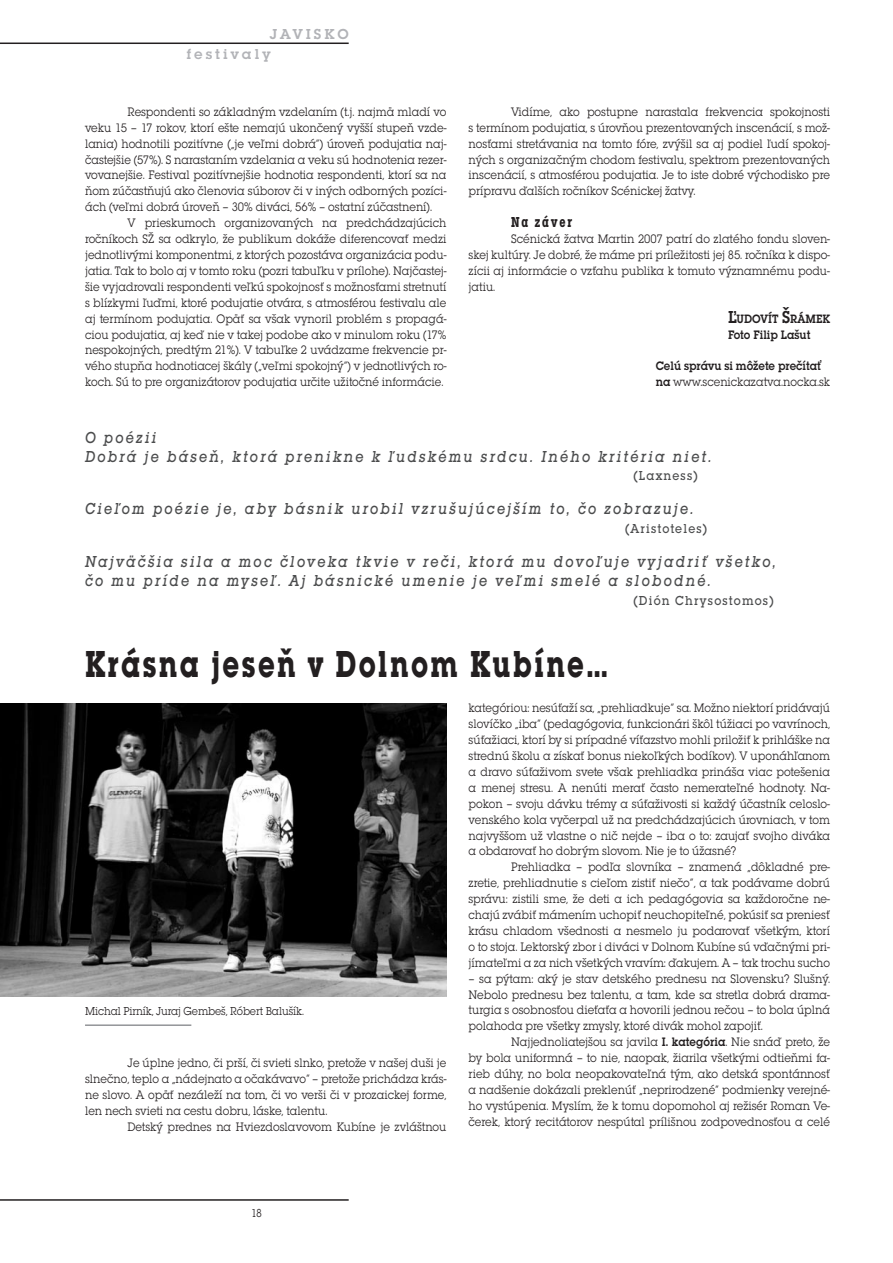
<style>
.page{position:relative;width:893px;height:1263px;background:#fff}
.page>*{position:absolute;margin:0;border:0;box-sizing:border-box;transform-origin:0 0}
.t1{font:700 39px "Lubalin Gra Itc TCE";letter-spacing:.085em;color:#231f20;scale:.75 1}
.t2{font:italic 500 16.5px/18.8px "Lubalin Gra Itc TCE";letter-spacing:.15em;color:#4b4c4d;scale:.9 1}
.t3{font:15px "Lubalin Gra Itc TCE Dem";letter-spacing:.2em;color:#b2b3b7}
.t4{font:15px "Lubalin Gra Itc TCE Bol Con";letter-spacing:.15em;color:#231f20;scale:.9 1}
.t5{font:500 13.5px "Lubalin Gra Itc TCE";letter-spacing:.1em;color:#4b4c4d;scale:.9 1}
.t6{font:12.75px/15.9px "Lubalin Gra Itc TCE Boo";color:#231f20;text-align:justify;scale:.9 1}
.t7{font:12.75px "Lubalin Gra Itc TCE Dem";color:#231f20;scale:.9 1}
.t8{font:12.6px "Lubalin Gra Itc TCE Dem";color:#231f20;scale:.9 1}
.t9{font:12px "Lubalin Gra Itc TCE Boo";letter-spacing:-.01em;color:#231f20;scale:.9 1}
.s1{font-size:18px}
.s2{font-family:"Lubalin Gra Itc TCE Dem"}
</style>
<div class="page">
<hr style="left:0;top:1199px;width:349px;height:2px;background:#231f20">
<img style="left:0;top:703px;width:446px;height:293px">
<hr style="left:85px;top:1024px;width:106px;height:2px;background:#939598">
<hr style="left:0;top:43px;width:349px;height:1px;background:#231f20">
<p class="t3" style="left:270px;top:25px;width:80px">JAVISKO</p>
<p class="t3" style="left:186px;top:45px;width:85px">festivaly</p>
<p class="t6" style="left:85px;top:104px;width:403px;text-indent:43px">Respondenti so základným vzdelaním (t.j. najmä mladí vo veku 15 – 17 rokov, ktorí ešte nemajú ukončený vyšší stupeň vzde&shy;lania) hodnotili pozitívne („je veľmi dobrá“) úroveň podujatia naj&shy;častejšie (57%). S narastaním vzdelania a veku sú hodnotenia rezer&shy;vovanejšie. Festival pozitívnejšie hodnotia respondenti, ktorí sa na ňom zúčastňujú ako členovia súborov či v iných odborných pozíci&shy;ách (veľmi dobrá úroveň – 30% diváci, 56% – ostatní zúčastnení).</p>
<p class="t6" style="left:85px;top:215px;width:403px;text-indent:43px">V prieskumoch organizovaných na predchádzajúcich ročníkoch SŽ sa odkrylo, že publikum dokáže diferencovať medzi jednotlivými komponentmi, z ktorých pozostáva organizácia podu&shy;jatia. Tak to bolo aj v tomto roku (pozri tabuľku v prílohe). Najčastej&shy;šie vyjadrovali respondenti veľkú spokojnosť s možnosťami stretnutí s blízkymi ľuďmi, ktoré podujatie otvára, s atmosférou festivalu ale aj termínom podujatia. Opäť sa však vynoril problém s propagá&shy;ciou podujatia, aj keď nie v takej podobe ako v minulom roku (17% nespokojných, predtým 21%). V tabuľke 2 uvádzame frekvencie pr&shy;vého stupňa hodnotiacej škály („veľmi spokojný“) v jednotlivých ro&shy;koch. Sú to pre organizátorov podujatia určite užitočné informácie.</p>
<p class="t6" style="left:469px;top:104px;width:403px;text-indent:43px">Vidíme, ako postupne narastala frekvencia spokojnosti s termínom podujatia, s úrovňou prezentovaných inscenácií, s mož&shy;nosťami stretávania na tomto fóre, zvýšil sa aj podiel ľudí spokoj&shy;ných s organizačným chodom festivalu, spektrom prezentovaných inscenácií, s atmosférou podujatia. Je to iste dobré východisko pre prípravu ďalších ročníkov Scénickej žatvy.</p>
<p class="t4" style="left:511px;top:213px;width:69px">Na záver</p>
<p class="t6" style="left:469px;top:231px;width:403px;text-indent:43px">Scénická žatva Martin 2007 patrí do zlatého fondu sloven&shy;skej kultúry. Je dobré, že máme pri príležitosti jej 85. ročníka k dispo&shy;zícii aj informácie o vzťahu publika k tomuto významnému podu&shy;jatiu.</p>
<p class="t8" style="left:728px;top:311px;width:115px"><span class="s1">Ľ</span>UDOVÍT <span class="s1">Š</span>RÁMEK</p>
<p class="t7" style="left:728px;top:327px;width:93px">Foto Filip Lašut</p>
<p class="t7" style="left:656px;top:359px;width:186px">Celú správu si môžete prečítať</p>
<p class="t6" style="left:656px;top:374px;width:195px"><span class="s2">na</span> www.scenickazatva.nocka.sk</p>
<p class="t2" style="left:85px;top:428px;width:698px">O poézii<br>Dobrá je báseň, ktorá prenikne k ľudskému srdcu. Iného kritéria niet.</p>
<p class="t5" style="left:633px;top:468px;width:73px">(Laxness)</p>
<p class="t2" style="left:85px;top:499px;width:678px">Cieľom poézie je, aby básnik urobil vzrušujúcejším to, čo zobrazuje.</p>
<p class="t5" style="left:625px;top:520px;width:93px">(Aristoteles)</p>
<p class="t2" style="left:85px;top:551px;width:769px;line-height:19.5px">Najväčšia sila a moc človeka tkvie v reči, ktorá mu dovoľuje vyjadriť všetko, čo mu príde na myseľ. Aj básnické umenie je veľmi smelé a slobodné.</p>
<p class="t5" style="left:634px;top:592px;width:157px">(Dión Chrysostomos)</p>
<h1 class="t1" style="left:85px;top:640px;width:699px">Krásna jeseň v Dolnom Kubíne…</h1>
<p class="t9" style="left:85px;top:1004px;width:245px">Michal Pirník, Juraj Gembeš, Róbert Balušík.</p>
<p class="t6" style="left:85px;top:1055px;width:403px;text-indent:43px">Je úplne jedno, či prší, či svieti slnko, pretože v našej duši je slnečno, teplo a „nádejnato a očakávavo“ – pretože prichádza krás&shy;ne slovo. A opäť nezáleží na tom, či vo verši či v prozaickej forme, len nech svieti na cestu dobru, láske, talentu.</p>
<p class="t6" style="left:128px;top:1119px;width:356px">Detský prednes na Hviezdoslavovom Kubíne je zvláštnou</p>
<p class="t6" style="left:469px;top:700px;width:403px">kategóriou: nesúťaží sa, „prehliadkuje“ sa. Možno niektorí pridávajú slovíčko „iba“ (pedagógovia, funkcionári škôl túžiaci po vavrínoch, súťažiaci, ktorí by si prípadné víťazstvo mohli priložiť k prihláške na strednú školu a získať bonus niekoľkých bodíkov). V uponáhľanom a dravo súťaživom svete však prehliadka prináša viac potešenia a menej stresu. A nenúti merať často nemerateľné hodnoty. Na&shy;pokon – svoju dávku trémy a súťaživosti si každý účastník celoslo&shy;venského kola vyčerpal už na predchádzajúcich úrovniach, v tom najvyššom už vlastne o nič nejde – iba o to: zaujať svojho diváka a obdarovať ho dobrým slovom. Nie je to úžasné?</p>
<p class="t6" style="left:469px;top:859px;width:403px;text-indent:43px">Prehliadka – podľa slovníka – znamená „dôkladné pre&shy;zretie, prehliadnutie s cieľom zistiť niečo“, a tak podávame dobrú správu: zistili sme, že deti a ich pedagógovia sa každoročne ne&shy;chajú zvábiť mámením uchopiť neuchopiteľné, pokúsiť sa preniesť krásu chladom všednosti a nesmelo ju podarovať všetkým, ktorí o to stoja. Lektorský zbor i diváci v Dolnom Kubíne sú vďačnými pri&shy;jímateľmi a za nich všetkých vravím: ďakujem. A – tak trochu sucho</p>
<p class="t6" style="left:469px;top:970px;width:403px">– sa pýtam: aký je stav detského prednesu na Slovensku? Slušný.<br>Nebolo prednesu bez talentu, a tam, kde sa stretla dobrá drama&shy;turgia s osobnosťou dieťaťa a hovorili jednou rečou – to bola úplná polahoda pre všetky zmysly, ktoré divák mohol zapojiť.</p>
<p class="t6" style="left:469px;top:1034px;width:403px;text-indent:43px">Najjednoliatejšou sa javila <span class="s2">I. kategória</span>. Nie snáď preto, že by bola uniformná – to nie, naopak, žiarila všetkými odtieňmi fa&shy;rieb dúhy, no bola neopakovateľná tým, ako detská spontánnosť a nadšenie dokázali preklenúť „neprirodzené“ podmienky verejné&shy;ho vystúpenia. Myslím, že k tomu dopomohol aj režisér Roman Ve&shy;čerek, ktorý recitátorov nespútal prílišnou zodpovednosťou a celé</p>
<p class="t9" style="left:251px;top:1206px;width:14px">18</p>
</div>
